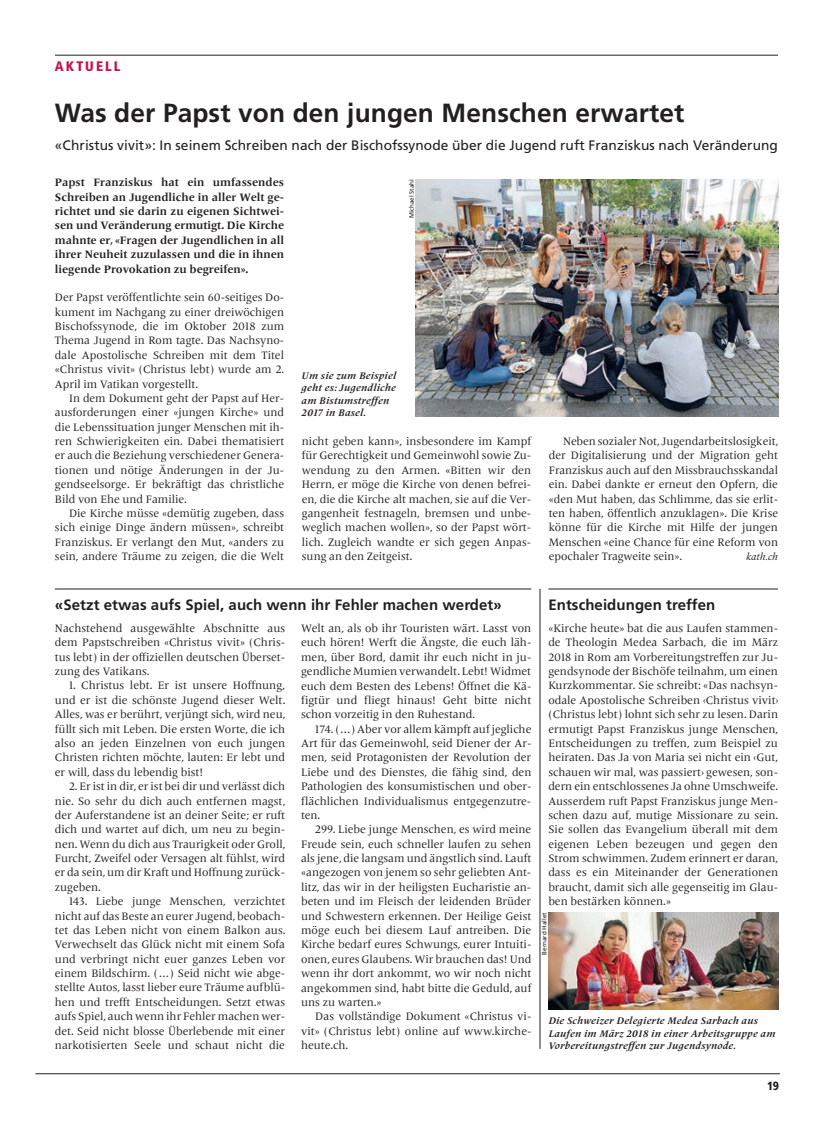
<style>
.page{position:relative;width:833px;height:1134px;background:#fff}
.page>*{position:absolute;margin:0;border:0;box-sizing:border-box;transform-origin:0 0}
.t1{font:700 26.25px "Frutiger";letter-spacing:.005em;color:#231f20}
.t2{font:700 15px "Frutiger";letter-spacing:.005em;color:#231f20}
.t3{font:13.75px "Frutiger";letter-spacing:.005em;color:#231f20}
.t4{font:900 condensed 13.75px "Frutiger";letter-spacing:.15em;color:#cd0c44}
.t5{font:900 condensed 11.88px "Frutiger";color:#231f20}
.t6{font:11.25px/14.4px "Frutiger Serif LT Pro";color:#231f20;text-align:justify}
.t7{font:700 11.25px/14.4px "Frutiger Serif LT Pro";color:#231f20;text-align:justify}
.t8{font:italic 700 10px/12.5px "Frutiger Serif LT Pro";letter-spacing:.025em;color:#231f20}
.t9{font:italic 10px "Frutiger Serif LT Pro";color:#231f20}
.t10{font:6.25px "Frutiger";color:#231f20}
</style>
<div class="page">
<hr style="left:35px;top:1073px;width:745px;height:1px;background:#231f20">
<hr style="left:55px;top:55px;width:723px;height:1px;background:#231f20">
<img style="left:548px;top:912px;width:230px;height:98px">
<hr style="left:548px;top:589px;width:230px;height:1px;background:#231f20">
<hr style="left:55px;top:589px;width:476px;height:1px;background:#231f20">
<img style="left:416px;top:179px;width:362px;height:237px">
<hr style="left:540px;top:589px;width:1px;height:460px;background:#231f20">
<p class="t4" style="left:55px;top:58px;width:67px">AKTUELL</p>
<h1 class="t1" style="left:55px;top:97px;width:631px">Was der Papst von den jungen Menschen erwartet</h1>
<p class="t3" style="left:55px;top:137px;width:724px">«Christus vivit»: In seinem Schreiben nach der Bischofssynode über die Jugend ruft Franziskus nach Veränderung</p>
<p class="t7" style="left:55px;top:175px;width:231px">Papst Franziskus hat ein umfassendes Schreiben an Jugendliche in aller Welt ge&shy;richtet und sie darin zu eigenen Sichtwei&shy;sen und Veränderung ermutigt. Die Kirche mahnte er, «Fragen der Jugendlichen in all ihrer Neuheit zuzulassen und die in ihnen liegende Provokation zu begreifen».</p>
<p class="t6" style="left:55px;top:290px;width:231px">Der Papst veröffentlichte sein 60-seitiges Do&shy;kument im Nachgang zu einer dreiwöchigen Bischofssynode, die im Oktober 2018 zum Thema Jugend in Rom tagte. Das Nachsyno&shy;dale Apostolische Schreiben mit dem Titel «Christus vivit» (Christus lebt) wurde am 2.<br>April im Vatikan vorgestellt.</p>
<p class="t6" style="left:55px;top:391px;width:231px;text-indent:14px">In dem Dokument geht der Papst auf Her&shy;ausforderungen einer «jungen Kirche» und die Lebenssituation junger Menschen mit ih&shy;ren Schwierigkeiten ein. Dabei thematisiert er auch die Beziehung verschiedener Genera&shy;tionen und nötige Änderungen in der Ju&shy;gendseelsorge. Er bekräftigt das christliche Bild von Ehe und Familie.</p>
<p class="t6" style="left:55px;top:506px;width:231px;text-indent:14px">Die Kirche müsse «demütig zugeben, dass sich einige Dinge ändern müssen», schreibt Franziskus. Er verlangt den Mut, «anders zu sein, andere Träume zu zeigen, die die Welt</p>
<p class="t10" style="left:408px;top:218px;width:41px;rotate:-90deg">Michael Stahl</p>
<p class="t8" style="left:302px;top:369px;width:96px">Um sie zum Beispiel geht es: Jugendliche am Bistumstreffen<br>2017 in Basel.</p>
<p class="t6" style="left:302px;top:434px;width:231px">nicht geben kann», insbesondere im Kampf für Gerechtigkeit und Gemeinwohl sowie Zu&shy;wendung zu den Armen. «Bitten wir den Herrn, er möge die Kirche von denen befrei&shy;en, die die Kirche alt machen, sie auf die Ver&shy;gangenheit festnageln, bremsen und unbe&shy;weglich machen wollen», so der Papst wört&shy;lich. Zugleich wandte er sich gegen Anpas&shy;sung an den Zeitgeist.</p>
<p class="t6" style="left:549px;top:434px;width:231px;text-indent:14px">Neben sozialer Not, Jugendarbeitslosigkeit, der Digitalisierung und der Migration geht Franziskus auch auf den Missbrauchsskandal ein. Dabei dankte er erneut den Opfern, die «den Mut haben, das Schlimme, das sie erlit&shy;ten haben, öffentlich anzuklagen». Die Krise könne für die Kirche mit Hilfe der jungen Menschen «eine Chance für eine Reform von epochaler Tragweite sein».</p>
<p class="t9" style="left:746px;top:551px;width:33px">kath.ch</p>
<h2 class="t2" style="left:55px;top:596px;width:448px">«Setzt etwas aufs Spiel, auch wenn ihr Fehler machen werdet»</h2>
<p class="t6" style="left:55px;top:621px;width:232px">Nachstehend ausgewählte Abschnitte aus dem Papstschreiben «Christus vivit» (Chris&shy;tus lebt) in der offiziellen deutschen Überset&shy;zung des Vatikans.</p>
<p class="t6" style="left:55px;top:679px;width:232px;text-indent:14px">1. Christus lebt. Er ist unsere Hoffnung, und er ist die schönste Jugend dieser Welt.<br>Alles, was er berührt, verjüngt sich, wird neu, füllt sich mit Leben. Die ersten Worte, die ich also an jeden Einzelnen von euch jungen Christen richten möchte, lauten: Er lebt und er will, dass du lebendig bist!</p>
<p class="t6" style="left:55px;top:779px;width:232px;text-indent:14px">2. Er ist in dir, er ist bei dir und verlässt dich nie. So sehr du dich auch entfernen magst, der Auferstandene ist an deiner Seite; er ruft dich und wartet auf dich, um neu zu begin&shy;nen. Wenn du dich aus Traurigkeit oder Groll, Furcht, Zweifel oder Versagen alt fühlst, wird er da sein, um dir Kraft und Hoffnung zurück&shy;zugeben.</p>
<p class="t6" style="left:55px;top:894px;width:232px;text-indent:14px">143. Liebe junge Menschen, verzichtet nicht auf das Beste an eurer Jugend, beobach&shy;tet das Leben nicht von einem Balkon aus.<br>Verwechselt das Glück nicht mit einem Sofa und verbringt nicht euer ganzes Leben vor einem Bildschirm. (…) Seid nicht wie abge&shy;stellte Autos, lasst lieber eure Träume aufblü&shy;hen und trefft Entscheidungen. Setzt etwas aufs Spiel, auch wenn ihr Fehler machen wer&shy;det. Seid nicht blosse Überlebende mit einer narkotisierten Seele und schaut nicht die</p>
<p class="t6" style="left:301px;top:621px;width:232px">Welt an, als ob ihr Touristen wärt. Lasst von euch hören! Werft die Ängste, die euch läh&shy;men, über Bord, damit ihr euch nicht in ju&shy;gendliche Mumien verwandelt. Lebt! Widmet euch dem Besten des Lebens! Öffnet die Kä&shy;figtür und fliegt hinaus! Geht bitte nicht schon vorzeitig in den Ruhestand.</p>
<p class="t6" style="left:301px;top:722px;width:232px;text-indent:14px">174. (…) Aber vor allem kämpft auf jegliche Art für das Gemeinwohl, seid Diener der Ar&shy;men, seid Protagonisten der Revolution der Liebe und des Dienstes, die fähig sind, den Pathologien des konsumistischen und ober&shy;flächlichen Individualismus entgegenzutre&shy;ten.</p>
<p class="t6" style="left:301px;top:822px;width:232px;text-indent:14px">299. Liebe junge Menschen, es wird meine Freude sein, euch schneller laufen zu sehen als jene, die langsam und ängstlich sind. Lauft «angezogen von jenem so sehr geliebten Ant&shy;litz, das wir in der heiligsten Eucharistie an&shy;beten und im Fleisch der leidenden Brüder und Schwestern erkennen. Der Heilige Geist möge euch bei diesem Lauf antreiben. Die Kirche bedarf eures Schwungs, eurer Intuiti&shy;onen, eures Glaubens. Wir brauchen das! Und wenn ihr dort ankommt, wo wir noch nicht angekommen sind, habt bitte die Geduld, auf uns zu warten.»</p>
<p class="t6" style="left:301px;top:1009px;width:232px;text-indent:14px">Das vollständige Dokument «Christus vi&shy;vit» (Christus lebt) online auf www.kirche&shy;heute.ch.</p>
<h2 class="t2" style="left:548px;top:596px;width:168px">Entscheidungen treffen</h2>
<p class="t6" style="left:548px;top:621px;width:232px">«Kirche heute» bat die aus Laufen stammen&shy;de Theologin Medea Sarbach, die im März 2018 in Rom am Vorbereitungstreffen zur Ju&shy;gendsynode der Bischöfe teilnahm, um einen Kurzkommentar. Sie schreibt: «Das nachsyn&shy;odale Apostolische Schreiben ‹Christus vivit› (Christus lebt) lohnt sich sehr zu lesen. Darin ermutigt Papst Franziskus junge Menschen, Entscheidungen zu treffen, zum Beispiel zu heiraten. Das Ja von Maria sei nicht ein ‹Gut, schauen wir mal, was passiert› gewesen, son&shy;dern ein entschlossenes Ja ohne Umschweife.<br>Ausserdem ruft Papst Franziskus junge Men&shy;schen dazu auf, mutige Missionare zu sein.<br>Sie sollen das Evangelium überall mit dem eigenen Leben bezeugen und gegen den Strom schwimmen. Zudem erinnert er daran, dass es ein Miteinander der Generationen braucht, damit sich alle gegenseitig im Glau&shy;ben bestärken können.»</p>
<p class="t10" style="left:540px;top:955px;width:44px;rotate:-90deg">Bernard Hallet</p>
<p class="t8" style="left:548px;top:1014px;width:228px">Die Schweizer Delegierte Medea Sarbach aus<br>Laufen im März 2018 in einer Arbeitsgruppe am<br>Vorbereitungstreffen zur Jugendsynode.</p>
<p class="t5" style="left:765px;top:1074px;width:14px">19</p>
<p class="t5" style="left:767px;top:1078px;width:14px">19</p>
</div>
